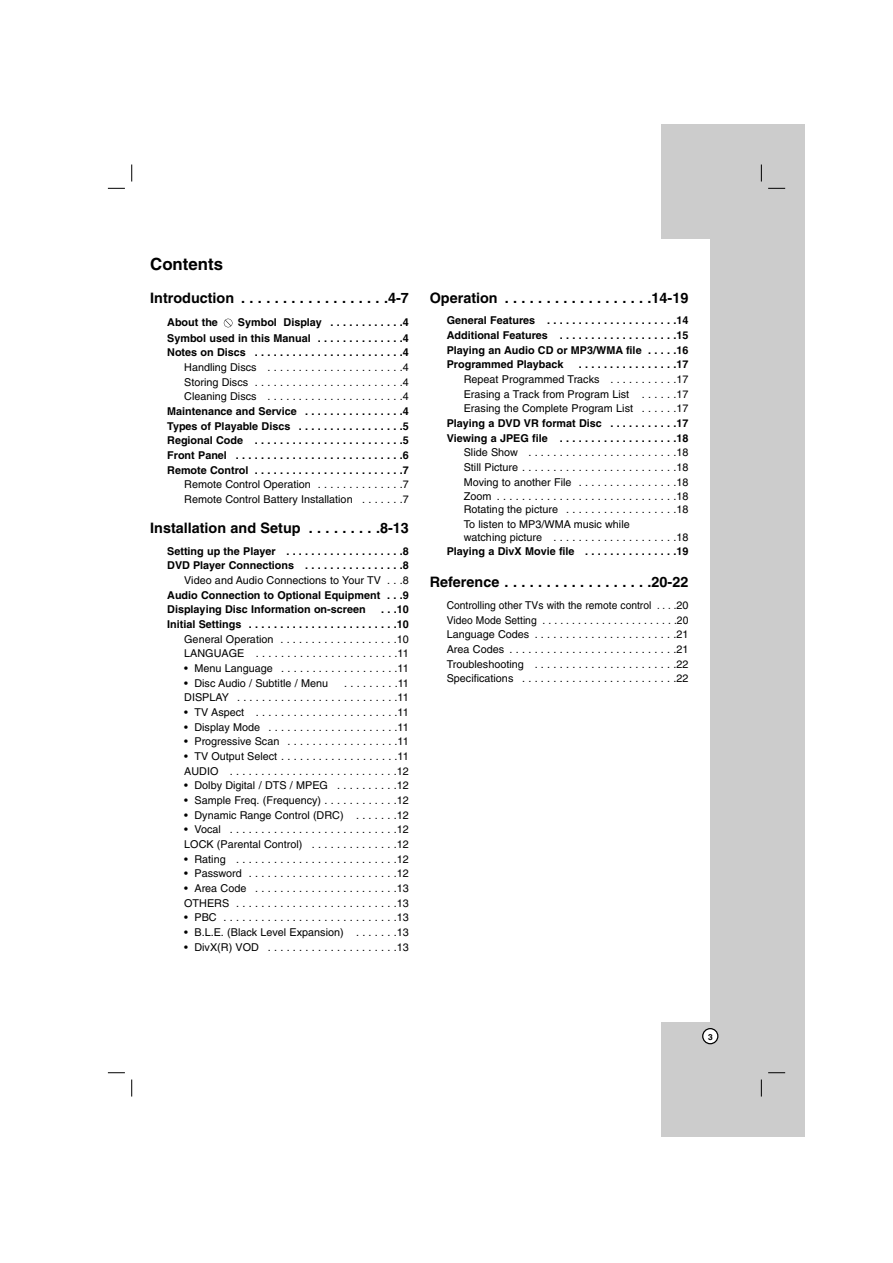
<style>
.page{position:relative;width:893px;height:1263px;background:#fff}
.page>*{position:absolute;margin:0;border:0;box-sizing:border-box;transform-origin:0 0}
.t1{font:700 16.8px "Helvetica";color:#000}
.t2{font:700 14.4px "Helvetica";color:#000}
.t3{font:10.8px/14.7px "Helvetica";color:#000}
.t4{font:700 10.8px/14.7px "Helvetica";color:#000;text-align:justify}
.t5{font:10.8px/14.7px "Helvetica";color:#000;text-align:justify;scale:.95 1}
.t6{font:700 8.4px "Helvetica";color:#000}
</style>
<div class="page">
<div style="left:660px;top:124px;width:144px;height:1013px;background:#ccc"></div>
<div style="left:600px;top:239px;width:110px;height:783px;background:#fff"></div>
<svg style="left:131px;top:165px;width:1px;height:17px"></svg>
<svg style="left:761px;top:165px;width:1px;height:17px"></svg>
<svg style="left:131px;top:1080px;width:1px;height:17px"></svg>
<svg style="left:761px;top:1080px;width:1px;height:17px"></svg>
<svg style="left:108px;top:188px;width:17px;height:1px"></svg>
<svg style="left:768px;top:188px;width:17px;height:1px"></svg>
<svg style="left:108px;top:1072px;width:17px;height:1px"></svg>
<svg style="left:768px;top:1072px;width:17px;height:1px"></svg>
<svg style="left:702px;top:1028px;width:16px;height:16px"></svg>
<svg style="left:224px;top:319px;width:8px;height:8px"></svg>
<h1 class="t1" style="left:150px;top:258px;width:74px">Contents</h1>
<h2 class="t2" style="left:150px;top:293px;width:260px">Introduction . . . . . . . . . . . . . . . . . .4-7</h2>
<p class="t4" style="left:167px;top:316px;width:52px">About the</p>
<p class="t4" style="left:167px;top:316px;width:243px;line-height:15.1px;text-indent:71px">Symbol Display . . . . . . . . . . . .4<br>Symbol used in this Manual . . . . . . . . . . . . . .4<br>Notes on Discs . . . . . . . . . . . . . . . . . . . . . . . .4</p>
<p class="t3" style="left:184px;top:361px;width:226px;text-align:justify">Handling Discs . . . . . . . . . . . . . . . . . . . . . .4<br>Storing Discs . . . . . . . . . . . . . . . . . . . . . . . .4<br>Cleaning Discs . . . . . . . . . . . . . . . . . . . . . .4</p>
<p class="t4" style="left:167px;top:405px;width:243px">Maintenance and Service . . . . . . . . . . . . . . . .4<br>Types of Playable Discs . . . . . . . . . . . . . . . . .5<br>Regional Code . . . . . . . . . . . . . . . . . . . . . . . .5<br>Front Panel . . . . . . . . . . . . . . . . . . . . . . . . . . .6<br>Remote Control . . . . . . . . . . . . . . . . . . . . . . . .7</p>
<p class="t3" style="left:184px;top:478px;width:226px">Remote Control Operation . . . . . . . . . . . . . .7<br>Remote Control Battery Installation . . . . . . .7</p>
<h2 class="t2" style="left:150px;top:523px;width:260px">Installation and Setup . . . . . . . . .8-13</h2>
<p class="t4" style="left:167px;top:545px;width:243px">Setting up the Player . . . . . . . . . . . . . . . . . . .8<br>DVD Player Connections . . . . . . . . . . . . . . . .8</p>
<p class="t3" style="left:184px;top:574px;width:226px">Video and Audio Connections to Your TV . . .8</p>
<p class="t4" style="left:167px;top:589px;width:243px">Audio Connection to Optional Equipment . . .9<br>Displaying Disc Information on-screen</p>
<p class="t4" style="left:167px;top:603px;width:243px;text-align:right">. . .10<br>Initial Settings . . . . . . . . . . . . . . . . . . . . . . . .10</p>
<p class="t3" style="left:184px;top:633px;width:226px">General Operation . . . . . . . . . . . . . . . . . . .10<br>LANGUAGE . . . . . . . . . . . . . . . . . . . . . . .11</p>
<p class="t3" style="left:184px;top:662px;width:226px">• Menu Language . . . . . . . . . . . . . . . . . . .11</p>
<p class="t3" style="left:184px;top:677px;width:145px">• Disc Audio / Subtitle / Menu</p>
<p class="t3" style="left:184px;top:677px;width:226px;text-align:right">. . . . . . . . .11<br>DISPLAY . . . . . . . . . . . . . . . . . . . . . . . . . .11</p>
<p class="t3" style="left:184px;top:706px;width:226px">• TV Aspect . . . . . . . . . . . . . . . . . . . . . . .11</p>
<p class="t3" style="left:184px;top:721px;width:226px">• Display Mode . . . . . . . . . . . . . . . . . . . . .11</p>
<p class="t3" style="left:184px;top:735px;width:226px">• Progressive Scan . . . . . . . . . . . . . . . . . .11</p>
<p class="t3" style="left:184px;top:750px;width:226px">• TV Output Select . . . . . . . . . . . . . . . . . . .11<br>AUDIO . . . . . . . . . . . . . . . . . . . . . . . . . . .12</p>
<p class="t3" style="left:184px;top:779px;width:226px">• Dolby Digital / DTS / MPEG . . . . . . . . . .12</p>
<p class="t3" style="left:184px;top:794px;width:226px">• Sample Freq. (Frequency) . . . . . . . . . . . .12</p>
<p class="t3" style="left:184px;top:809px;width:226px">• Dynamic Range Control (DRC) . . . . . . .12</p>
<p class="t3" style="left:184px;top:823px;width:226px">• Vocal . . . . . . . . . . . . . . . . . . . . . . . . . . .12<br>LOCK (Parental Control) . . . . . . . . . . . . . .12</p>
<p class="t3" style="left:184px;top:853px;width:226px">• Rating . . . . . . . . . . . . . . . . . . . . . . . . . .12</p>
<p class="t3" style="left:184px;top:867px;width:226px">• Password . . . . . . . . . . . . . . . . . . . . . . . .12</p>
<p class="t3" style="left:184px;top:882px;width:226px">• Area Code . . . . . . . . . . . . . . . . . . . . . . .13<br>OTHERS . . . . . . . . . . . . . . . . . . . . . . . . . .13</p>
<p class="t3" style="left:184px;top:911px;width:226px">• PBC . . . . . . . . . . . . . . . . . . . . . . . . . . . .13</p>
<p class="t3" style="left:184px;top:926px;width:226px">• B.L.E. (Black Level Expansion) . . . . . . .13</p>
<p class="t3" style="left:184px;top:940px;width:226px">• DivX(R) VOD . . . . . . . . . . . . . . . . . . . . .13</p>
<h2 class="t2" style="left:430px;top:293px;width:260px">Operation . . . . . . . . . . . . . . . . . .14-19</h2>
<p class="t4" style="left:447px;top:314px;width:243px">General Features . . . . . . . . . . . . . . . . . . . . .14<br>Additional Features . . . . . . . . . . . . . . . . . . .15<br>Playing an Audio CD or MP3/WMA file . . . . .16<br>Programmed Playback</p>
<p class="t4" style="left:578px;top:358px;width:111px">. . . . . . . . . . . . . . . .17</p>
<p class="t3" style="left:464px;top:373px;width:226px;text-align:justify">Repeat Programmed Tracks . . . . . . . . . . .17<br>Erasing a Track from Program List . . . . . .17<br>Erasing the Complete Program List . . . . . .17</p>
<p class="t4" style="left:447px;top:417px;width:243px">Playing a DVD VR format Disc . . . . . . . . . . .17<br>Viewing a JPEG file . . . . . . . . . . . . . . . . . . .18</p>
<p class="t3" style="left:464px;top:446px;width:226px;text-align:justify">Slide Show . . . . . . . . . . . . . . . . . . . . . . . .18<br>Still Picture . . . . . . . . . . . . . . . . . . . . . . . . .18<br>Moving to another File . . . . . . . . . . . . . . . .18<br>Zoom . . . . . . . . . . . . . . . . . . . . . . . . . . . . .18</p>
<p class="t3" style="left:464px;top:503px;width:226px">Rotating the picture . . . . . . . . . . . . . . . . . .18<br>To listen to MP3/WMA music while</p>
<p class="t3" style="left:464px;top:531px;width:226px">watching picture . . . . . . . . . . . . . . . . . . . .18</p>
<p class="t4" style="left:447px;top:545px;width:243px">Playing a DivX Movie file . . . . . . . . . . . . . . .19</p>
<h2 class="t2" style="left:430px;top:577px;width:260px">Reference . . . . . . . . . . . . . . . . . .20-22</h2>
<p class="t5" style="left:447px;top:599px;width:256px">Controlling other TVs with the remote control . . . .20<br>Video Mode Setting . . . . . . . . . . . . . . . . . . . . . . .20<br>Language Codes . . . . . . . . . . . . . . . . . . . . . . .21<br>Area Codes . . . . . . . . . . . . . . . . . . . . . . . . . . .21<br>Troubleshooting . . . . . . . . . . . . . . . . . . . . . . .22<br>Specifications . . . . . . . . . . . . . . . . . . . . . . . . .22</p>
<p class="t6" style="left:708px;top:1034px;width:6px">3</p>
</div>
